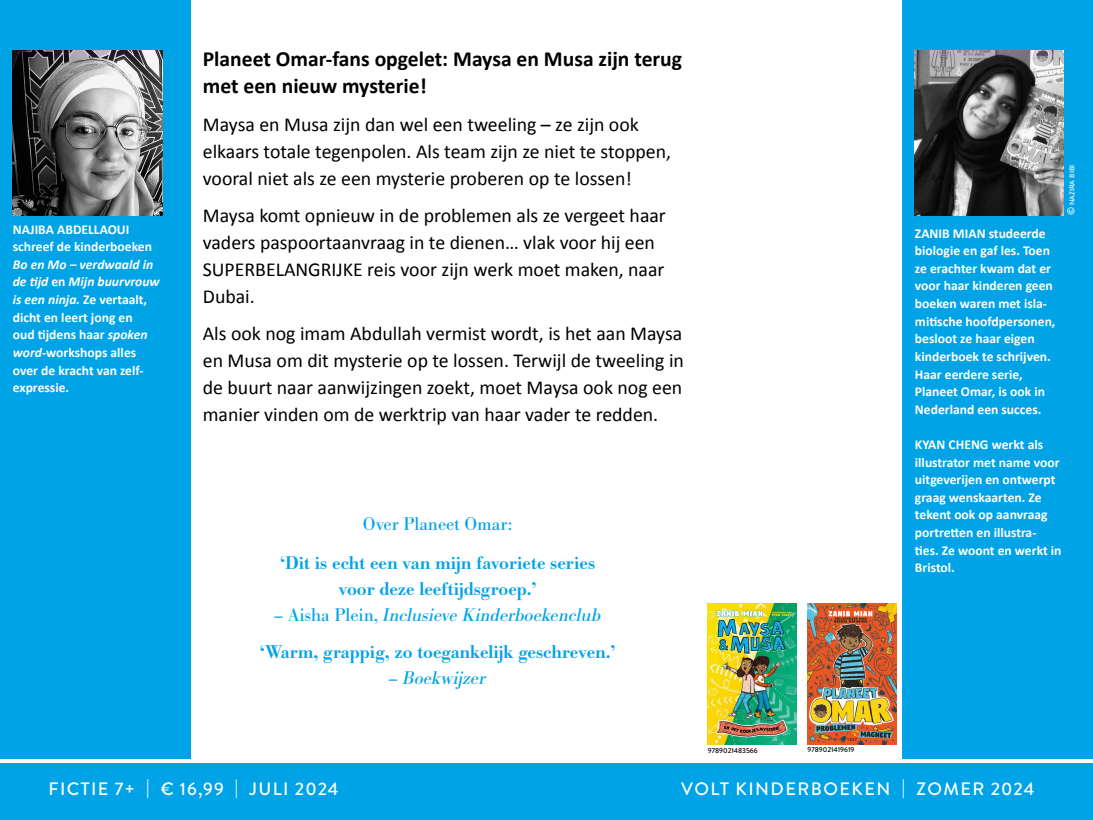
<style>
.page{position:relative;width:1093px;height:820px;background:#fff}
.page>*{position:absolute;margin:0;border:0;box-sizing:border-box;transform-origin:0 0}
.t1{font:700 21.6px/27px "Calibri";color:#000}
.t2{font:19.8px/27px "Calibri";color:#000}
.t3{font:500 19.2px/25.6px "Bodoni URW";color:#00a3e6;text-align:center}
.t4{font:19.2px "Bodoni URW";color:#00a3e6}
.t5{font:italic 19.2px "Bodoni URW";color:#00a3e6}
.t6{font:500 18px "Brandon Grotesque";letter-spacing:.08em;color:#fff}
.t7{font:700 13.6px/17.6px "Calibri";color:#fff}
.t8{font:500 7.2px "Brandon Grotesque";color:#000}
.t9{font:500 7px "Brandon Grotesque";color:#fff}
.s1{font-style:italic}
.s2{font-weight:400}
.s3{font-weight:400;font-style:italic}
.s4{font-size:10px}
</style>
<div class="page">
<div style="left:0;top:763px;width:1093px;height:56px;background:#00a3e6"></div>
<div style="left:902px;top:0;width:191px;height:758px;background:#00a3e6"></div>
<div style="left:0;top:0;width:190px;height:758px;background:#00a3e6"></div>
<img style="left:13px;top:50px;width:149px;height:165px">
<img style="left:914px;top:50px;width:149px;height:165px">
<img style="left:708px;top:603px;width:88px;height:141px">
<img style="left:807px;top:603px;width:90px;height:140px">
<p class="t7" style="left:13px;top:220px;width:141px">NAJIBA ABDELLAOUI schreef de kinderboeken</p>
<p class="t7" style="left:13px;top:255px;width:148px"><span class="s1">Bo en Mo – verdwaald in de tijd</span> en <span class="s1">Mijn buurvrouw is een ninja.</span> Ze vertaalt, dicht en leert jong en<br>oud tijdens haar <span class="s1">spoken word</span>-workshops alles over de kracht van zelf&shy;expressie.</p>
<h1 class="t1" style="left:203px;top:46px;width:481px">Planeet Omar-fans opgelet: Maysa en Musa zijn terug met een nieuw mysterie!</h1>
<h2 class="t2" style="left:203px;top:110px;width:470px">Maysa en Musa zijn dan wel een tweeling – ze zijn ook elkaars totale tegenpolen. Als team zijn ze niet te stoppen, vooral niet als ze een mysterie proberen op te lossen!</h2>
<h2 class="t2" style="left:203px;top:202px;width:464px">Maysa komt opnieuw in de problemen als ze vergeet haar vaders paspoortaanvraag in te dienen… vlak voor hij een SUPERBELANGRIJKE reis voor zijn werk moet maken, naar Dubai.</h2>
<h2 class="t2" style="left:203px;top:320px;width:483px;text-align:justify">Als ook nog imam Abdullah vermist wordt, is het aan Maysa en Musa om dit mysterie op te lossen. Terwijl de tweeling in de buurt naar aanwijzingen zoekt, moet Maysa ook nog een manier vinden om de werktrip van haar vader te redden.</h2>
<h3 class="t4" style="left:363px;top:512px;width:151px">Over Planeet Omar:</h3>
<h3 class="t3" style="left:280px;top:550px;width:316px">‘Dit is echt een van mijn favoriete series voor deze leeftijdsgroep.’</h3>
<h3 class="t3" style="left:260px;top:595px;width:357px;line-height:37.6px"><span class="s2">– Aisha Plein,</span> <span class="s3">Inclusieve Kinderboekenclub </span>‘Warm, grappig, zo toegankelijk geschreven.’</h3>
<h3 class="t5" style="left:389px;top:666px;width:99px">– Boekwijzer</h3>
<p class="t8" style="left:708px;top:745px;width:51px">9789021483566</p>
<p class="t8" style="left:807px;top:744px;width:48px">9789021419619</p>
<p class="t9" style="left:1067px;top:215px;width:51px;rotate:-90deg"><span class="s4">©</span> nazira bi bi</p>
<p class="t7" style="left:915px;top:224px;width:142px">ZANIB MIAN studeerde biologie en gaf les. Toen ze erachter kwam dat er voor haar kinderen geen boeken waren met isla&shy;mitische hoofdpersonen, besloot ze haar eigen kinderboek te schrijven.<br>Haar eerdere serie,<br>Planeet Omar, is ook in<br>Nederland een succes.</p>
<p class="t7" style="left:915px;top:435px;width:148px">KYAN CHENG werkt als illustrator met name voor uitgeverijen en ontwerpt graag wenskaarten. Ze tekent ook op aanvraag portretten en illustra&shy;ties. Ze woont en werkt in<br>Bristol.</p>
<h3 class="t6" style="left:48px;top:776px;width:292px">FICTIE 7+ | € 16,99 | JULI 2024</h3>
<h3 class="t6" style="left:681px;top:776px;width:250px">VOLT KINDERBOEKEN | ZOMER</h3>
<h3 class="t6" style="left:991px;top:776px;width:45px">2024</h3>
</div>
